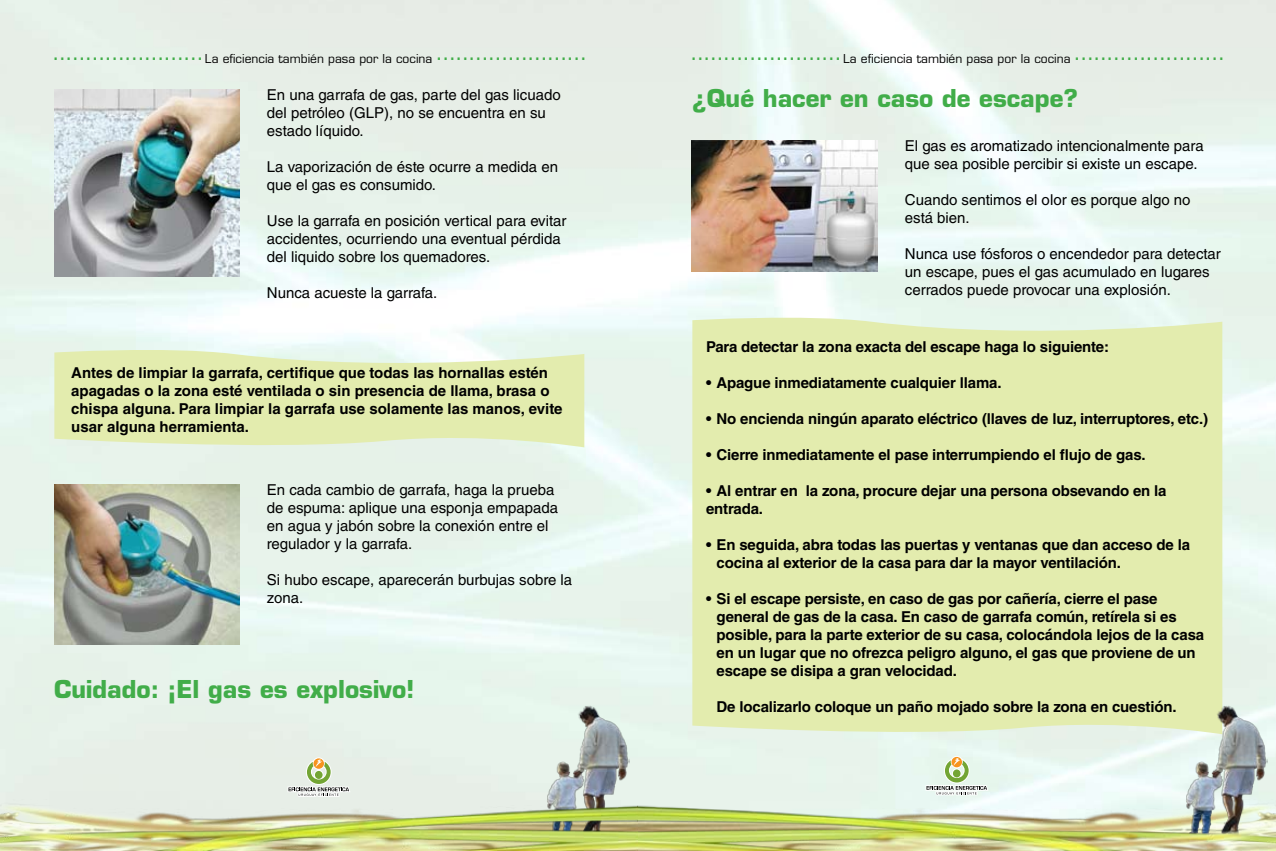
<style>
.page{position:relative;width:1276px;height:851px;background:#fff}
.page>*{position:absolute;margin:0;border:0;box-sizing:border-box;transform-origin:0 0}
.t1{font:700 24px "Eurostile LT Std";color:#41ad49}
.t2{font:18px "Verdana";color:#41ad49}
.t3{font:700 15px/18px "Helvetica LT Std";letter-spacing:-.01em;color:#000}
.t4{font:15px/18px "Helvetica LT Std";color:#000}
</style>
<div class="page">
<img style="left:0;top:0;width:1276px;height:796px">
<img style="left:546px;top:703px;width:83px;height:93px">
<img style="left:0;top:796px;width:638px;height:54px">
<svg style="left:287px;top:757px;width:63px;height:39px;background:#d3d9c6"></svg>
<svg style="left:925px;top:755px;width:63px;height:40px;background:#d3dfcb"></svg>
<div style="left:692px;top:313px;width:530px;height:425px;background:#e3ecae"></div>
<svg style="left:54px;top:346px;width:530px;height:105px;background:#e4edba"></svg>
<img style="left:54px;top:89px;width:186px;height:187px">
<img style="left:54px;top:484px;width:186px;height:160px">
<img style="left:691px;top:140px;width:186px;height:131px">
<img style="left:1185px;top:703px;width:83px;height:93px">
<img style="left:638px;top:796px;width:638px;height:54px">
<p class="t2" style="left:52px;top:42px;width:535px">....................... <sub>La</sub> <sub>eficiencia</sub> <sub>también</sub> <sub>pasa</sub> <sub>por</sub> <sub>la</sub> <sub>cocina</sub> .......................</p>
<p class="t2" style="left:690px;top:42px;width:535px">....................... <sub>La</sub> <sub>eficiencia</sub> <sub>también</sub> <sub>pasa</sub> <sub>por</sub> <sub>la</sub> <sub>cocina</sub> .......................</p>
<p class="t4" style="left:267px;top:86px;width:295px">En una garrafa de gas, parte del gas licuado del petróleo (GLP), no se encuentra en su estado líquido.</p>
<p class="t4" style="left:267px;top:158px;width:293px">La vaporización de éste ocurre a medida en que el gas es consumido.</p>
<p class="t4" style="left:267px;top:212px;width:301px">Use la garrafa en posición vertical para evitar accidentes, ocurriendo una eventual pérdida del liquido sobre los quemadores.</p>
<p class="t4" style="left:267px;top:284px;width:172px">Nunca acueste la garrafa.</p>
<p class="t3" style="left:71px;top:364px;width:493px">Antes de limpiar la garrafa, certifique que todas las hornallas estén apagadas o la zona esté ventilada o sin presencia de llama, brasa o chispa alguna. Para limpiar la garrafa use solamente las manos, evite usar alguna herramienta.</p>
<p class="t4" style="left:267px;top:480px;width:293px">En cada cambio de garrafa, haga la prueba de espuma: aplique una esponja empapada en agua y jabón sobre la conexión entre el regulador y la garrafa.</p>
<p class="t4" style="left:267px;top:570px;width:307px">Si hubo escape, aparecerán burbujas sobre la zona.</p>
<h1 class="t1" style="left:54px;top:674px;width:362px">Cuidado: ¡El gas es explosivo!</h1>
<h1 class="t1" style="left:692px;top:84px;width:387px">¿Qué hacer en caso de escape?</h1>
<p class="t4" style="left:905px;top:137px;width:300px">El gas es aromatizado intencionalmente para que sea posible percibir si existe un escape.</p>
<p class="t4" style="left:905px;top:191px;width:287px">Cuando sentimos el olor es porque algo no está bien.</p>
<p class="t4" style="left:905px;top:245px;width:317px">Nunca use fósforos o encendedor para detectar un escape, pues el gas acumulado en lugares cerrados puede provocar una explosión.</p>
<p class="t3" style="left:706px;top:337px;width:404px">Para detectar la zona exacta del escape haga lo siguiente:</p>
<p class="t3" style="left:706px;top:373px;width:297px">• Apague inmediatamente cualquier llama.</p>
<p class="t3" style="left:706px;top:409px;width:503px">• No encienda ningún aparato eléctrico (llaves de luz, interruptores, etc.)</p>
<p class="t3" style="left:706px;top:445px;width:441px">• Cierre inmediatamente el pase interrumpiendo el flujo de gas.</p>
<p class="t3" style="left:706px;top:481px;width:462px">• Al entrar en la zona, procure dejar una persona obsevando en la entrada.</p>
<p class="t3" style="left:716px;top:535px;width:475px;text-indent:-11px">• En seguida, abra todas las puertas y ventanas que dan acceso de la cocina al exterior de la casa para dar la mayor ventilación.</p>
<p class="t3" style="left:716px;top:589px;width:489px;text-indent:-11px">• Si el escape persiste, en caso de gas por cañería, cierre el pase general de gas de la casa. En caso de garrafa común, retírela si es posible, para la parte exterior de su casa, colocándola lejos de la casa en un lugar que no ofrezca peligro alguno, el gas que proviene de un escape se disipa a gran velocidad.</p>
<p class="t3" style="left:716px;top:697px;width:462px">De localizarlo coloque un paño mojado sobre la zona en cuestión.</p>
</div>
